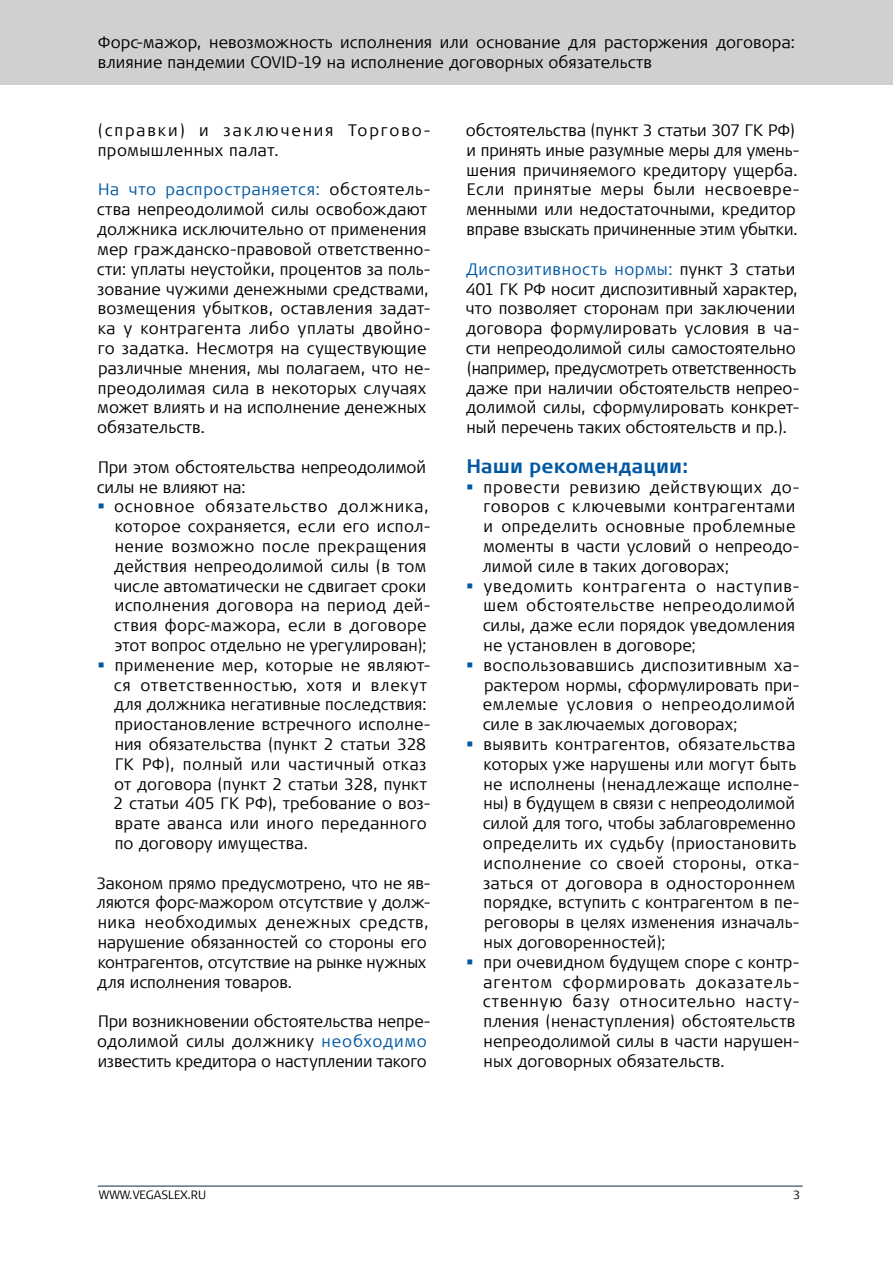
<style>
.page{position:relative;width:893px;height:1263px;background:#fff}
.page>*{position:absolute;margin:0;border:0;box-sizing:border-box;transform-origin:0 0}
.Subtitle_2{font:700 19.5px "Signa Offc Pro";letter-spacing:.005em;color:#0058a3}
.Text{font:300 16.5px/19.8px "Signa Offc Pro";letter-spacing:.01em;color:#000}
.Text-2{font:300 16.5px/19.8px "Signa Offc Pro";letter-spacing:.03em;color:#000}
.Text-3{font:300 16.5px/19.8px "Signa Offc Pro";letter-spacing:.11em;color:#000}
.t1{font:300 12px "Signa Sc Offc Pro";color:#000}
.t2{font:300 12px "Signa Offc Pro";color:#000}
.s1{color:#0058a3}
</style>
<div class="page">
<div style="left:0;top:0;width:893px;height:85px;background:#cfd0d0"></div>
<hr style="left:98px;top:1186px;width:705px;height:1px;background:#002e4d">
<p class="Text" style="left:98px;top:32px;width:699px">Форс-мажор, невозможность исполнения или основание для расторжения договора: влияние пандемии COVID-19 на исполнение договорных обязательств</p>
<p class="Text-3" style="left:98px;top:120px;width:335px">(справки) и заключения Торгово&shy;промышленных палат.</p>
<p class="Text" style="left:97px;top:179px;width:336px"><span class="s1">На что распространяется:</span> обстоятель&shy;ства непреодолимой силы освобождают должника исключительно от применения мер гражданско-правовой ответственно&shy;сти: уплаты неустойки, процентов за поль&shy;зование чужими денежными средствами, возмещения убытков, оставления задат&shy;ка у контрагента либо уплаты двойно&shy;го задатка. Несмотря на существующие различные мнения, мы полагаем, что не&shy;преодолимая сила в некоторых случаях может влиять и на исполнение денежных обязательств.</p>
<p class="Text" style="left:97px;top:456px;width:331px">При этом обстоятельства непреодолимой силы не влияют на:</p>
<p class="Text" style="left:114px;top:496px;width:319px">основное обязательство должника, которое сохраняется, если его испол&shy;нение возможно после прекращения действия непреодолимой силы (в том числе автоматически не сдвигает сроки исполнения договора на период дей&shy;ствия форс-мажора, если в договоре этот вопрос отдельно не урегулирован);</p>
<p class="Text" style="left:113px;top:654px;width:319px">применение мер, которые не являют&shy;ся ответственностью, хотя и влекут для должника негативные последствия: приостановление встречного исполне&shy;ния обязательства (пункт 2 статьи 328<br>ГК РФ), полный или частичный отказ от договора (пункт 2 статьи 328, пункт 2 статьи 405 ГК РФ), требование о воз&shy;врате аванса или иного переданного по договору имущества.</p>
<p class="Text" style="left:97px;top:872px;width:336px">Законом прямо предусмотрено, что не яв&shy;ляются форс-мажором отсутствие у долж&shy;ника необходимых денежных средств, нарушение обязанностей со стороны его контрагентов, отсутствие на рынке нужных для исполнения товаров.</p>
<p class="Text" style="left:97px;top:1011px;width:335px">При возникновении обстоятельства непре&shy;одолимой силы должнику <span class="s1">необходимо </span>известить кредитора о наступлении такого</p>
<p class="Text" style="left:466px;top:120px;width:335px">обстоятельства (пункт 3 статьи 307 ГК РФ) и принять иные разумные меры для умень&shy;шения причиняемого кредитору ущерба.<br>Если принятые меры были несвоевре&shy;менными или недостаточными, кредитор вправе взыскать причиненные этим убытки.</p>
<p class="Text" style="left:466px;top:258px;width:336px"><span class="s1">Диспозитивность нормы:</span> пункт 3 статьи 401 ГК РФ носит диспозитивный характер, что позволяет сторонам при заключении договора формулировать условия в ча&shy;сти непреодолимой силы самостоятельно (например, предусмотреть ответственность даже при наличии обстоятельств непрео&shy;долимой силы, сформулировать конкрет&shy;ный перечень таких обстоятельств и пр.).</p>
<p class="Subtitle_2" style="left:466px;top:452px;width:224px">Наши рекомендации:</p>
<p class="Text-2" style="left:483px;top:476px;width:318px">провести ревизию действующих до&shy;говоров с ключевыми контрагентами и определить основные проблемные моменты в части условий о непреодо&shy;лимой силе в таких договорах;</p>
<p class="Text-2" style="left:483px;top:575px;width:319px">уведомить контрагента о наступив&shy;шем обстоятельстве непреодолимой силы, даже если порядок уведомления не установлен в договоре;</p>
<p class="Text" style="left:483px;top:654px;width:319px">воспользовавшись диспозитивным ха&shy;рактером нормы, сформулировать при&shy;емлемые условия о непреодолимой силе в заключаемых договорах;</p>
<p class="Text" style="left:483px;top:733px;width:319px">выявить контрагентов, обязательства которых уже нарушены или могут быть не исполнены (ненадлежаще исполне&shy;ны) в будущем в связи с непреодолимой силой для того, чтобы заблаговременно определить их судьбу (приостановить исполнение со своей стороны, отка&shy;заться от договора в одностороннем порядке, вступить с контрагентом в пе&shy;реговоры в целях изменения изначаль&shy;ных договоренностей);</p>
<p class="Text" style="left:483px;top:951px;width:319px">при очевидном будущем споре с контр&shy;агентом сформировать доказатель&shy;ственную базу относительно насту&shy;пления (ненаступления) обстоятельств непреодолимой силы в части нарушен&shy;ных договорных обязательств.</p>
<p class="t1" style="left:99px;top:1187px;width:109px">WWW.VEGASLEX.RU</p>
<p class="t2" style="left:793px;top:1187px;width:9px">3</p>
</div>
